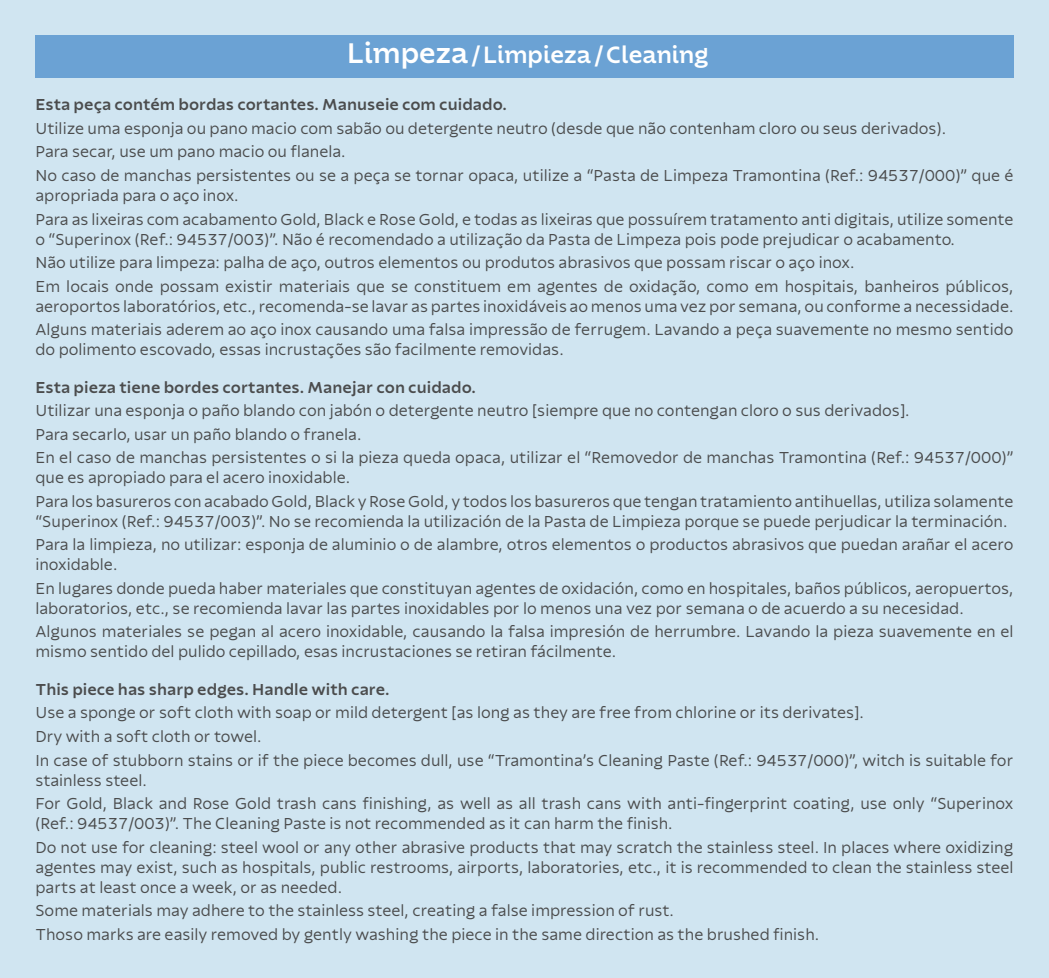
<style>
.page{position:relative;width:1049px;height:978px;background:#d0e5f1}
.page>*{position:absolute;margin:0;border:0;box-sizing:border-box;transform-origin:0 0}
.t1{font:500 25px "Tramontina Titulos";color:#fff}
.t2{font:300 16.75px/20px "Tramontina Textos";color:#4b4c4d}
.t3{font:500 16.75px "Tramontina Textos";color:#4b4c4d}
.s1{font-size:30px}
</style>
<div class="page">
<div style="left:35px;top:35px;width:978px;height:43px;background:#6ba2d4"></div>
<p class="t1" style="left:347px;top:42px;width:363px"><span class="s1">Limpeza</span> / Limpieza / Cleaning</p>
<p class="t3" style="left:35px;top:96px;width:473px">Esta peça contém bordas cortantes. Manuseie com cuidado.</p>
<p class="t2" style="left:35px;top:118px;width:912px">Utilize uma esponja ou pano macio com sabão ou detergente neutro (desde que não contenham cloro ou seus derivados).</p>
<p class="t2" style="left:35px;top:142px;width:312px">Para secar, use um pano macio ou flanela.</p>
<p class="t2" style="left:35px;top:166px;width:980px">No caso de manchas persistentes ou se a peça se tornar opaca, utilize a “Pasta de Limpeza Tramontina (Ref.: 94537/000)” que é apropriada para o aço inox.</p>
<p class="t2" style="left:35px;top:209px;width:980px">Para as lixeiras com acabamento Gold, Black e Rose Gold, e todas as lixeiras que possuírem tratamento anti digitais, utilize somente o “Superinox (Ref.: 94537/003)”. Não é recomendado a utilização da Pasta de Limpeza pois pode prejudicar o acabamento.</p>
<p class="t2" style="left:35px;top:253px;width:820px">Não utilize para limpeza: palha de aço, outros elementos ou produtos abrasivos que possam riscar o aço inox.</p>
<p class="t2" style="left:35px;top:276px;width:979px">Em locais onde possam existir materiais que se constituem em agentes de oxidação, como em hospitais, banheiros públicos, aeroportos laboratórios, etc., recomenda-se lavar as partes inoxidáveis ao menos uma vez por semana, ou conforme a necessidade.</p>
<p class="t2" style="left:35px;top:320px;width:979px">Alguns materiais aderem ao aço inox causando uma falsa impressão de ferrugem. Lavando a peça suavemente no mesmo sentido do polimento escovado, essas incrustações são facilmente removidas.</p>
<p class="t3" style="left:35px;top:378px;width:442px">Esta pieza tiene bordes cortantes. Manejar con cuidado.</p>
<p class="t2" style="left:35px;top:401px;width:876px">Utilizar una esponja o paño blando con jabón o detergente neutro [siempre que no contengan cloro o sus derivados].</p>
<p class="t2" style="left:35px;top:424px;width:328px">Para secarlo, usar un paño blando o franela.</p>
<p class="t2" style="left:35px;top:448px;width:979px">En el caso de manchas persistentes o si la pieza queda opaca, utilizar el “Removedor de manchas Tramontina (Ref.: 94537/000)” que es apropiado para el acero inoxidable.</p>
<p class="t2" style="left:35px;top:491px;width:979px">Para los basureros con acabado Gold, Black y Rose Gold, y todos los basureros que tengan tratamiento antihuellas, utiliza solamente “Superinox (Ref.: 94537/003)”. No se recomienda la utilización de la Pasta de Limpieza porque se puede perjudicar la terminación.</p>
<p class="t2" style="left:35px;top:535px;width:979px">Para la limpieza, no utilizar: esponja de aluminio o de alambre, otros elementos o productos abrasivos que puedan arañar el acero inoxidable.</p>
<p class="t2" style="left:35px;top:578px;width:979px">En lugares donde pueda haber materiales que constituyan agentes de oxidación, como en hospitales, baños públicos, aeropuertos, laboratorios, etc., se recomienda lavar las partes inoxidables por lo menos una vez por semana o de acuerdo a su necesidad.</p>
<p class="t2" style="left:35px;top:622px;width:980px">Algunos materiales se pegan al acero inoxidable, causando la falsa impresión de herrumbre. Lavando la pieza suavemente en el mismo sentido del pulido cepillado, esas incrustaciones se retiran fácilmente.</p>
<p class="t3" style="left:35px;top:680px;width:356px">This piece has sharp edges. Handle with care.</p>
<p class="t2" style="left:35px;top:703px;width:830px">Use a sponge or soft cloth with soap or mild detergent [as long as they are free from chlorine or its derivates].</p>
<p class="t2" style="left:35px;top:727px;width:228px">Dry with a soft cloth or towel.</p>
<p class="t2" style="left:35px;top:750px;width:979px">In case of stubborn stains or if the piece becomes dull, use “Tramontina’s Cleaning Paste (Ref.: 94537/000)”, witch is suitable for stainless steel.</p>
<p class="t2" style="left:35px;top:794px;width:979px">For Gold, Black and Rose Gold trash cans finishing, as well as all trash cans with anti-fingerprint coating, use only “Superinox (Ref.: 94537/003)”. The Cleaning Paste is not recommended as it can harm the finish.</p>
<p class="t2" style="left:35px;top:837px;width:980px;text-align:justify">Do not use for cleaning: steel wool or any other abrasive products that may scratch the stainless steel. In places where oxidizing agentes may exist, such as hospitals, public restrooms, airports, laboratories, etc., it is recommended to clean the stainless steel parts at least once a week, or as needed.</p>
<p class="t2" style="left:35px;top:901px;width:640px">Some materials may adhere to the stainless steel, creating a false impression of rust.</p>
<p class="t2" style="left:35px;top:924px;width:785px">Thoso marks are easily removed by gently washing the piece in the same direction as the brushed finish.</p>
</div>
